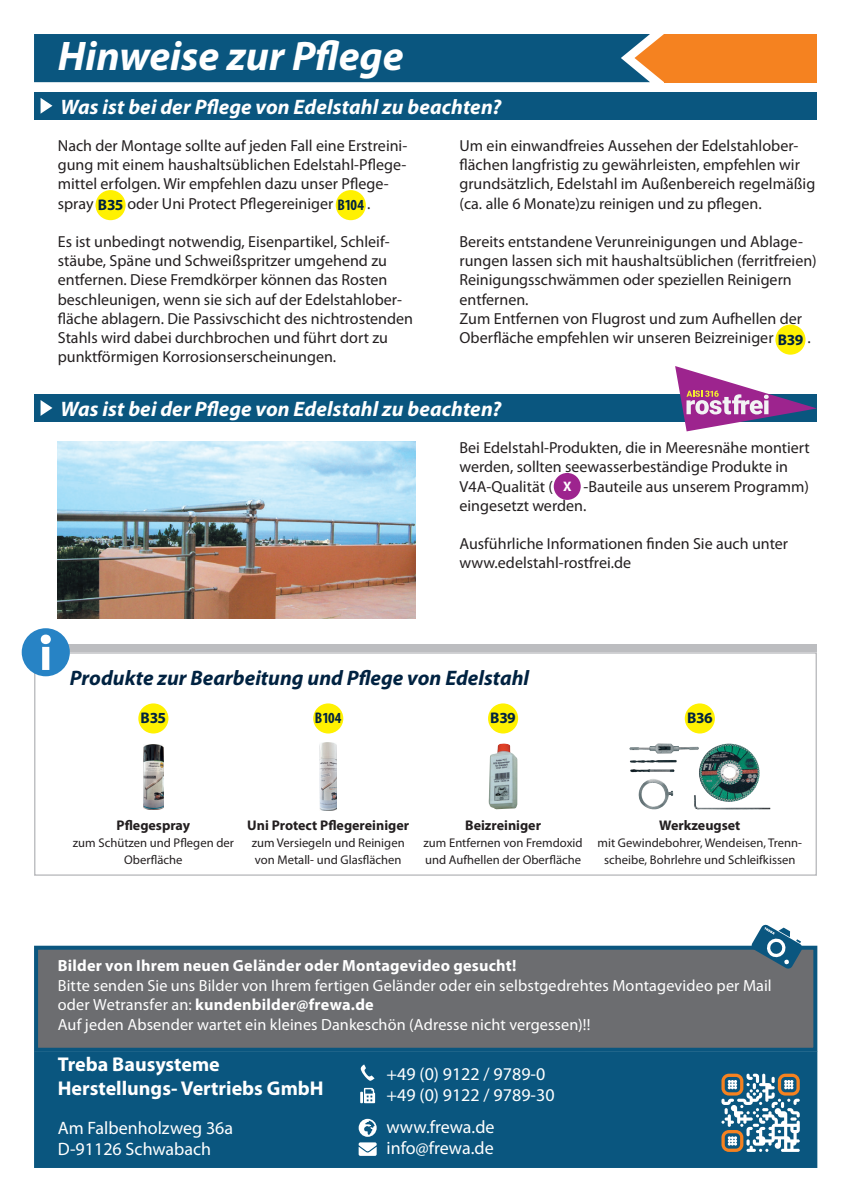
<style>
.page{position:relative;width:851px;height:1202px;background:#fff}
.page>*{position:absolute;margin:0;border:0;box-sizing:border-box;transform-origin:0 0}
.t1{font:italic 700 41.6px "Myriad Pro";color:#fff}
.t2{font:italic 700 21px "Myriad Pro";letter-spacing:.005em;color:#fff}
.t3{font:italic 700 21px "Myriad Pro";color:#002241}
.t4{font:700 20px/24px "Myriad Pro";color:#fff}
.t5{font:18px/21.6px "Myriad Pro";color:#fff}
.t6{font:16.2px/19.6px "Myriad Pro";letter-spacing:.01em;color:#fff}
.t7{font:700 16.2px "Myriad Pro";letter-spacing:.015em;color:#fff}
.t8{font:16px/19.2px "Myriad Pro";color:#231f20}
.t9{font:700 15.4px "Myriad Pro";letter-spacing:-.03em;color:#002241}
.t10{font:700 condensed 15.4px "Myriad Pro";color:#002241}
.t11{font:700 14px "Myriad Pro";color:#231f20}
.t12{font:700 13.8px "Myriad Pro";color:#fff}
.t13{font:12.6px/16.8px "Myriad Pro";color:#231f20}
.s1{font-weight:700}
</style>
<div class="page">
<div style="left:138px;top:703px;width:30px;height:30px;background:#fff101;border-radius:50%"></div>
<div style="left:95px;top:190px;width:31px;height:30px;background:#fff101;border-radius:50%"></div>
<div style="left:313px;top:703px;width:30px;height:30px;background:#fff101;border-radius:50%"></div>
<div style="left:335px;top:190px;width:31px;height:30px;background:#fff101;border-radius:50%"></div>
<div style="left:488px;top:703px;width:30px;height:30px;background:#fff101;border-radius:50%"></div>
<div style="left:775px;top:325px;width:30px;height:30px;background:#fff101;border-radius:50%"></div>
<div style="left:553px;top:473px;width:27px;height:27px;background:#9d248e;border-radius:50%"></div>
<div style="left:684px;top:703px;width:30px;height:30px;background:#fff101;border-radius:50%"></div>
<div style="left:65px;top:644px;width:751px;height:8px;background:#bcbdc0"></div>
<div style="left:34px;top:652px;width:782px;height:224px;border:1px solid #bcbdc0"></div>
<div style="left:22px;top:628px;width:48px;height:48px;background:#2783c5;border-radius:50%"></div>
<svg style="left:41px;top:635px;width:10px;height:35px"></svg>
<img style="left:319px;top:743px;width:18px;height:67px">
<img style="left:144px;top:744px;width:19px;height:66px">
<img style="left:629px;top:743px;width:141px;height:67px">
<img style="left:488px;top:743px;width:29px;height:66px">
<div style="left:34px;top:34px;width:630px;height:48px;background:#0a567f"></div>
<div style="left:664px;top:34px;width:152px;height:48px;background:#f58220"></div>
<div style="left:34px;top:92px;width:782px;height:28px;background:#0a567f"></div>
<div style="left:34px;top:394px;width:782px;height:28px;background:#0a567f"></div>
<svg style="left:41px;top:98px;width:11px;height:16px"></svg>
<svg style="left:41px;top:400px;width:11px;height:16px"></svg>
<div style="left:34px;top:946px;width:783px;height:106px;background:#6c6d70;border:4px solid #0a567f"></div>
<svg style="left:750px;top:924px;width:52px;height:45px"></svg>
<div style="left:34px;top:1051px;width:783px;height:117px;background:#0a567f"></div>
<svg style="left:721px;top:1074px;width:78px;height:78px"></svg>
<svg style="left:360px;top:1064px;width:14px;height:17px"></svg>
<svg style="left:360px;top:1088px;width:15px;height:15px"></svg>
<svg style="left:358px;top:1119px;width:18px;height:37px"></svg>
<img style="left:58px;top:441px;width:357px;height:177px">
<svg style="left:675px;top:366px;width:141px;height:65px"></svg>
<h1 class="t1" style="left:58px;top:29px;width:347px">Hinweise zur Pflege</h1>
<h2 class="t2" style="left:60px;top:93px;width:442px">Was ist bei der Pflege von Edelstahl zu beachten?</h2>
<p class="t8" style="left:58px;top:136px;width:351px">Nach der Montage sollte auf jeden Fall eine Erstreini&shy;gung mit einem haushaltsüblichen Edelstahl-Pflege&shy;mittel erfolgen. Wir empfehlen dazu unser Pflege&shy;spray <sub>B35</sub> oder Uni Protect Pflegereiniger <sub>B104</sub> .</p>
<p class="t8" style="left:58px;top:232px;width:356px">Es ist unbedingt notwendig, Eisenpartikel, Schleif&shy;stäube, Späne und Schweißspritzer umgehend zu entfernen. Diese Fremdkörper können das Rosten beschleunigen, wenn sie sich auf der Edelstahlober&shy;fläche ablagern. Die Passivschicht des nichtrostenden Stahls wird dabei durchbrochen und führt dort zu punktförmigen Korrosionserscheinungen.</p>
<p class="t8" style="left:459px;top:136px;width:357px">Um ein einwandfreies Aussehen der Edelstahlober&shy;flächen langfristig zu gewährleisten, empfehlen wir grundsätzlich, Edelstahl im Außenbereich regelmäßig (ca. alle 6 Monate)zu reinigen und zu pflegen.</p>
<p class="t8" style="left:459px;top:232px;width:359px">Bereits entstandene Verunreinigungen und Ablage&shy;rungen lassen sich mit haushaltsüblichen (ferritfreien)<br>Reinigungsschwämmen oder speziellen Reinigern entfernen.<br>Zum Entfernen von Flugrost und zum Aufhellen der Oberfläche empfehlen wir unseren Beizreiniger <sub>B39</sub> .</p>
<h2 class="t2" style="left:60px;top:395px;width:442px">Was ist bei der Pflege von Edelstahl zu beachten?</h2>
<p class="t8" style="left:459px;top:438px;width:352px">Bei Edelstahl-Produkten, die in Meeresnähe montiert werden, sollten seewasserbeständige Produkte in<br>V4A-Qualität (</p>
<p class="t8" style="left:459px;top:476px;width:351px;text-indent:124px">-Bauteile aus unserem Programm) eingesetzt werden.</p>
<p class="t8" style="left:459px;top:534px;width:330px">Ausführliche Informationen finden Sie auch unter www.edelstahl-rostfrei.de</p>
<p class="t12" style="left:563px;top:477px;width:10px">X</p>
<h2 class="t3" style="left:70px;top:664px;width:461px">Produkte zur Bearbeitung und Pflege von Edelstahl</h2>
<p class="t9" style="left:141px;top:708px;width:27px">B35</p>
<p class="t10" style="left:315px;top:709px;width:28px">B104</p>
<p class="t9" style="left:490px;top:708px;width:27px">B39</p>
<p class="t9" style="left:687px;top:708px;width:27px">B36</p>
<p class="t11" style="left:116px;top:816px;width:75px">Pflegespray</p>
<p class="t13" style="left:73px;top:834px;width:163px;text-align:center">zum Schützen und Pflegen der<br>Oberfläche</p>
<p class="t11" style="left:247px;top:816px;width:163px">Uni Protect Pflegereiniger</p>
<p class="t13" style="left:252px;top:834px;width:154px">zum Versiegeln und Reinigen von Metall- und Glasflächen</p>
<p class="t11" style="left:465px;top:816px;width:77px">Beizreiniger</p>
<p class="t13" style="left:423px;top:834px;width:160px">zum Entfernen von Fremdoxid und Aufhellen der Oberfläche</p>
<p class="t11" style="left:659px;top:816px;width:83px">Werkzeugset</p>
<p class="t13" style="left:597px;top:834px;width:206px;text-align:center">mit Gewindebohrer, Wendeisen, Trenn&shy;scheibe, Bohrlehre und Schleifkissen</p>
<p class="t7" style="left:58px;top:955px;width:460px">Bilder von Ihrem neuen Geländer oder Montagevideo gesucht!</p>
<p class="t6" style="left:58px;top:975px;width:715px">Bitte senden Sie uns Bilder von Ihrem fertigen Geländer oder ein selbstgedrehtes Montagevideo per Mail oder Wetransfer an: <span class="s1">kundenbilder@frewa.de<br></span>Auf jeden Absender wartet ein kleines Dankeschön (Adresse nicht vergessen)!!</p>
<p class="t4" style="left:58px;top:1051px;width:267px">Treba Bausysteme<br>Herstellungs- Vertriebs GmbH</p>
<p class="t5" style="left:58px;top:1116px;width:177px">Am Falbenholzweg 36a<br>D-91126 Schwabach</p>
<p class="t5" style="left:386px;top:1115px;width:109px">www.frewa.de info@frewa.de</p>
<p class="t5" style="left:386px;top:1062px;width:169px">+49 (0) 9122 / 9789-0 +49 (0) 9122 / 9789-30</p>
</div>
